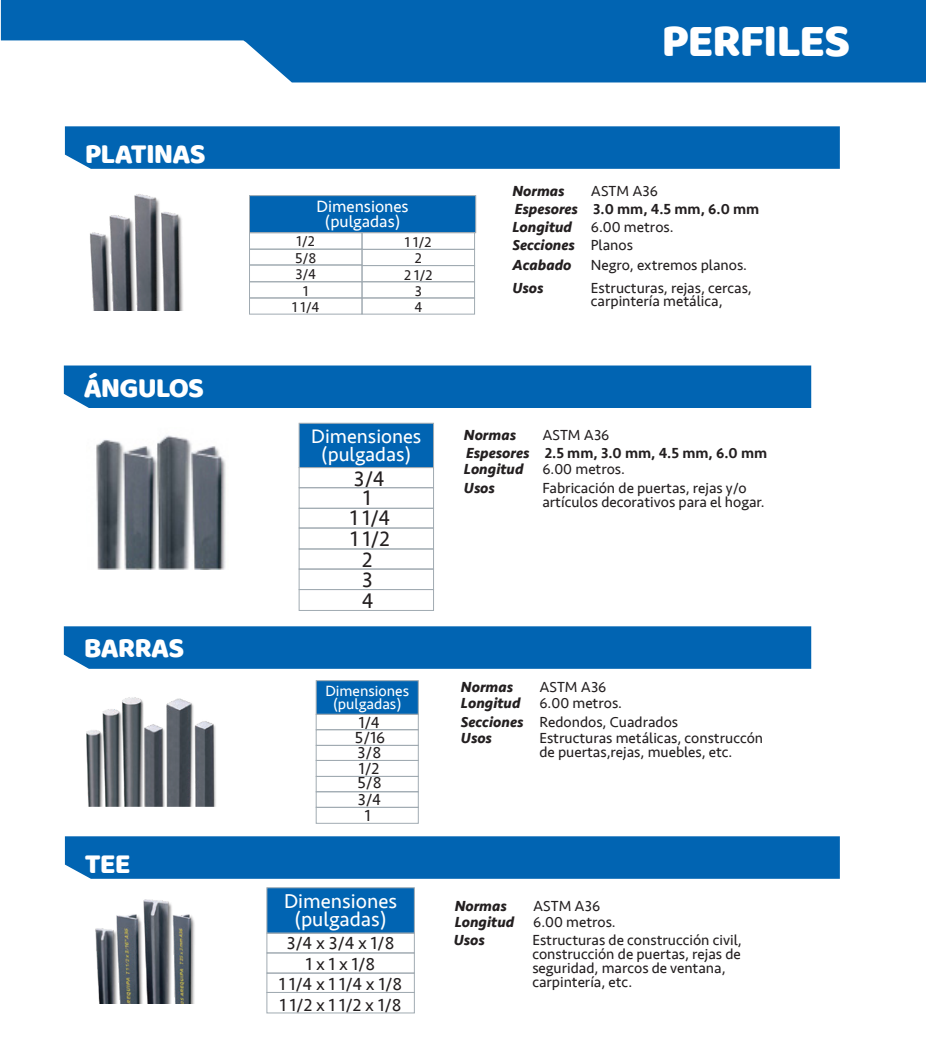
<style>
.page{position:relative;width:926px;height:1053px;background:#fff}
.page>*{position:absolute;margin:0;border:0;box-sizing:border-box;transform-origin:0 0}
.t1{font:47.5px "Baloo";letter-spacing:-.03em;color:#fff}
.t2{font:28.75px "Baloo";letter-spacing:-.03em;color:#fff}
.t3{font:21.62px/20.4px "Seravek";color:#231f20;text-align:center}
.t4{font:20.62px/18px "Seravek";color:#fff;text-align:center}
.t5{font:20.12px/17.5px "Seravek";color:#fff;text-align:center}
.t6{font:18px/20.5px "Seravek";color:#231f20;text-align:center}
.t7{font:16.75px/14.8px "Seravek";color:#fff;text-align:center}
.t8{font:16.5px/15.1px "Seravek";color:#231f20}
.t9{font:15.25px/13.4px "Seravek";color:#fff;text-align:center}
.t10{font:15px/13.8px "Seravek";color:#231f20}
.t11{font:italic 700 15px/22.2px "Seravek";color:#231f20}
.t12{font:500 15px "Seravek";color:#231f20}
.t13{font:14.75px/16.5px "Seravek";color:#231f20;text-align:center}
.s1{font-weight:700;font-style:italic}
</style>
<div class="page">
<svg style="left:1px;top:0;width:925px;height:82px;background:#267abd"></svg>
<div style="left:64px;top:365px;width:747px;height:43px;background:#0164b2"></div>
<div style="left:65px;top:126px;width:775px;height:43px;background:#0164b2"></div>
<div style="left:64px;top:626px;width:747px;height:42px;background:#0164b2"></div>
<div style="left:65px;top:836px;width:775px;height:42px;background:#0164b2"></div>
<img style="left:90px;top:194px;width:93px;height:116px">
<div style="left:299px;top:423px;width:135px;height:45px;background:#0164b2;border:1px solid #a1abb2"></div>
<div style="left:299px;top:467px;width:135px;height:21px;border:1px solid #a1abb2"></div>
<div style="left:299px;top:487px;width:135px;height:21px;border:1px solid #a1abb2"></div>
<div style="left:299px;top:507px;width:135px;height:21px;border:1px solid #a1abb2"></div>
<div style="left:299px;top:527px;width:135px;height:22px;border:1px solid #a1abb2"></div>
<div style="left:299px;top:548px;width:135px;height:21px;border:1px solid #a1abb2"></div>
<div style="left:299px;top:568px;width:135px;height:22px;border:1px solid #a1abb2"></div>
<div style="left:299px;top:589px;width:135px;height:22px;border:1px solid #a1abb2"></div>
<div style="left:316px;top:680px;width:103px;height:34px;background:#0164b2;border:1px solid #a1abb2"></div>
<div style="left:316px;top:713px;width:103px;height:17px;border:1px solid #a1abb2"></div>
<div style="left:316px;top:729px;width:103px;height:16px;border:1px solid #a1abb2"></div>
<div style="left:316px;top:744px;width:103px;height:16px;border:1px solid #a1abb2"></div>
<div style="left:316px;top:759px;width:103px;height:17px;border:1px solid #a1abb2"></div>
<div style="left:316px;top:775px;width:103px;height:17px;border:1px solid #a1abb2"></div>
<div style="left:316px;top:791px;width:103px;height:16px;border:1px solid #a1abb2"></div>
<div style="left:316px;top:806px;width:103px;height:17px;border:1px solid #a1abb2"></div>
<div style="left:266px;top:887px;width:149px;height:46px;background:#0164b2;border:1px solid #a1abb2"></div>
<div style="left:266px;top:932px;width:149px;height:21px;border:1px solid #a1abb2"></div>
<div style="left:266px;top:952px;width:149px;height:21px;border:1px solid #a1abb2"></div>
<div style="left:266px;top:972px;width:149px;height:20px;border:1px solid #a1abb2"></div>
<div style="left:266px;top:991px;width:149px;height:22px;border:1px solid #a1abb2"></div>
<img style="left:86px;top:697px;width:57px;height:109px">
<img style="left:143px;top:698px;width:73px;height:108px">
<img style="left:95px;top:899px;width:100px;height:104px">
<img style="left:96px;top:435px;width:130px;height:134px">
<div style="left:249px;top:195px;width:227px;height:38px;background:#0164b2;border:1px solid #a1abb2"></div>
<div style="left:249px;top:232px;width:113px;height:18px;border:1px solid #a1abb2"></div>
<div style="left:249px;top:249px;width:113px;height:16px;border:1px solid #a1abb2"></div>
<div style="left:249px;top:264px;width:113px;height:18px;border:1px solid #a1abb2"></div>
<div style="left:249px;top:281px;width:113px;height:17px;border:1px solid #a1abb2"></div>
<div style="left:249px;top:297px;width:113px;height:17px;border:1px solid #a1abb2"></div>
<div style="left:361px;top:232px;width:114px;height:18px;border:1px solid #a1abb2"></div>
<div style="left:361px;top:249px;width:114px;height:17px;border:1px solid #a1abb2"></div>
<div style="left:361px;top:265px;width:114px;height:17px;border:1px solid #a1abb2"></div>
<div style="left:361px;top:281px;width:114px;height:17px;border:1px solid #a1abb2"></div>
<div style="left:361px;top:297px;width:114px;height:17px;border:1px solid #a1abb2"></div>
<h2 class="t2" style="left:85px;top:136px;width:122px">PLATINAS</h2>
<h2 class="t2" style="left:84px;top:370px;width:122px">ÁNGULOS</h2>
<h2 class="t2" style="left:84px;top:630px;width:102px">BARRAS</h2>
<h2 class="t2" style="left:85px;top:846px;width:47px">TEE</h2>
<h1 class="t1" style="left:661px;top:12px;width:190px">PERFILES</h1>
<p class="t7" style="left:317px;top:199px;width:94px">Dimensiones (pulgadas)</p>
<p class="t13" style="left:297px;top:233px;width:20px">1/2</p>
<p class="t13" style="left:295px;top:266px;width:22px">3/4</p>
<p class="t13" style="left:295px;top:249px;width:23px">5/8</p>
<p class="t13" style="left:292px;top:282px;width:29px">1<br>1 1/4</p>
<p class="t13" style="left:405px;top:234px;width:28px">1 1/2</p>
<p class="t13" style="left:414px;top:283px;width:9px;line-height:15.9px;text-align:left">3<br>4</p>
<p class="t13" style="left:404px;top:250px;width:30px">2<br>2 1/2</p>
<p class="t11" style="left:512px;top:180px;width:54px">Normas</p>
<p class="t10" style="left:591px;top:184px;width:69px">ASTM A36</p>
<p class="t11" style="left:512px;top:215px;width:61px">Longitud</p>
<p class="t12" style="left:515px;top:199px;width:246px"><span class="s1">Espesores</span> 3.0 mm, 4.5 mm, 6.0 mm</p>
<p class="t10" style="left:512px;top:217px;width:163px;line-height:18.6px;text-indent:78px">6.00 metros.<br><span class="s1">Secciones</span> Planos</p>
<p class="t11" style="left:512px;top:254px;width:61px">Acabado<br>Usos</p>
<p class="t10" style="left:591px;top:254px;width:162px;line-height:22.2px">Negro, extremos planos.<br>Estructuras, rejas, cercas,</p>
<p class="t10" style="left:591px;top:294px;width:133px">carpintería metálica,</p>
<h3 class="t5" style="left:311px;top:427px;width:112px">Dimensiones (pulgadas)</h3>
<h3 class="t3" style="left:350px;top:468px;width:42px">3/4<br>1<br>1 1/4<br>1 1/2<br>2</h3>
<h3 class="t3" style="left:362px;top:569px;width:13px;line-height:21.1px;text-align:left">3<br>4</h3>
<p class="t9" style="left:325px;top:684px;width:85px">Dimensiones (pulgadas)</p>
<p class="t8" style="left:355px;top:715px;width:32px">1/4<br>5/16<br>3/8<br>1/2<br>5/8</p>
<p class="t8" style="left:358px;top:791px;width:25px;line-height:16px;text-align:center">3/4<br>1</p>
<p class="t11" style="left:464px;top:423px;width:54px">Normas</p>
<p class="t10" style="left:542px;top:428px;width:69px">ASTM A36</p>
<p class="t11" style="left:464px;top:457px;width:61px">Longitud</p>
<p class="t10" style="left:542px;top:462px;width:84px">6.00 metros.</p>
<p class="t11" style="left:464px;top:476px;width:32px">Usos</p>
<p class="t10" style="left:542px;top:481px;width:224px">Fabricación de puertas, rejas y/o artículos decorativos para el hogar.</p>
<p class="t12" style="left:466px;top:443px;width:302px"><span class="s1">Espesores</span> 2.5 mm, 3.0 mm, 4.5 mm, 6.0 mm</p>
<p class="t11" style="left:461px;top:675px;width:54px">Normas</p>
<p class="t10" style="left:539px;top:680px;width:69px">ASTM A36</p>
<p class="t11" style="left:461px;top:691px;width:61px">Longitud</p>
<p class="t10" style="left:461px;top:693px;width:219px;line-height:18.6px;text-indent:78px">6.00 metros.<br><span class="s1">Secciones</span> Redondos, Cuadrados</p>
<p class="t11" style="left:461px;top:726px;width:32px">Usos</p>
<p class="t10" style="left:539px;top:731px;width:225px">Estructuras metálicas, construccón de puertas,rejas, muebles, etc.</p>
<h3 class="t4" style="left:284px;top:892px;width:114px">Dimensiones (pulgadas)</h3>
<p class="t11" style="left:455px;top:894px;width:54px">Normas</p>
<p class="t10" style="left:533px;top:899px;width:69px">ASTM A36</p>
<p class="t11" style="left:455px;top:910px;width:61px">Longitud</p>
<p class="t10" style="left:533px;top:915px;width:84px">6.00 metros.</p>
<p class="t11" style="left:454px;top:928px;width:32px">Usos</p>
<p class="t10" style="left:532px;top:933px;width:211px">Estructuras de construcción civil, construcción de puertas, rejas de seguridad, marcos de ventana, carpintería, etc.</p>
<p class="t6" style="left:279px;top:933px;width:125px">3/4 x 3/4 x 1/8<br>1 x 1 x 1/8<br>1 1/4 x 1 1/4 x 1/8<br>1 1/2 x 1 1/2 x 1/8</p>
</div>
